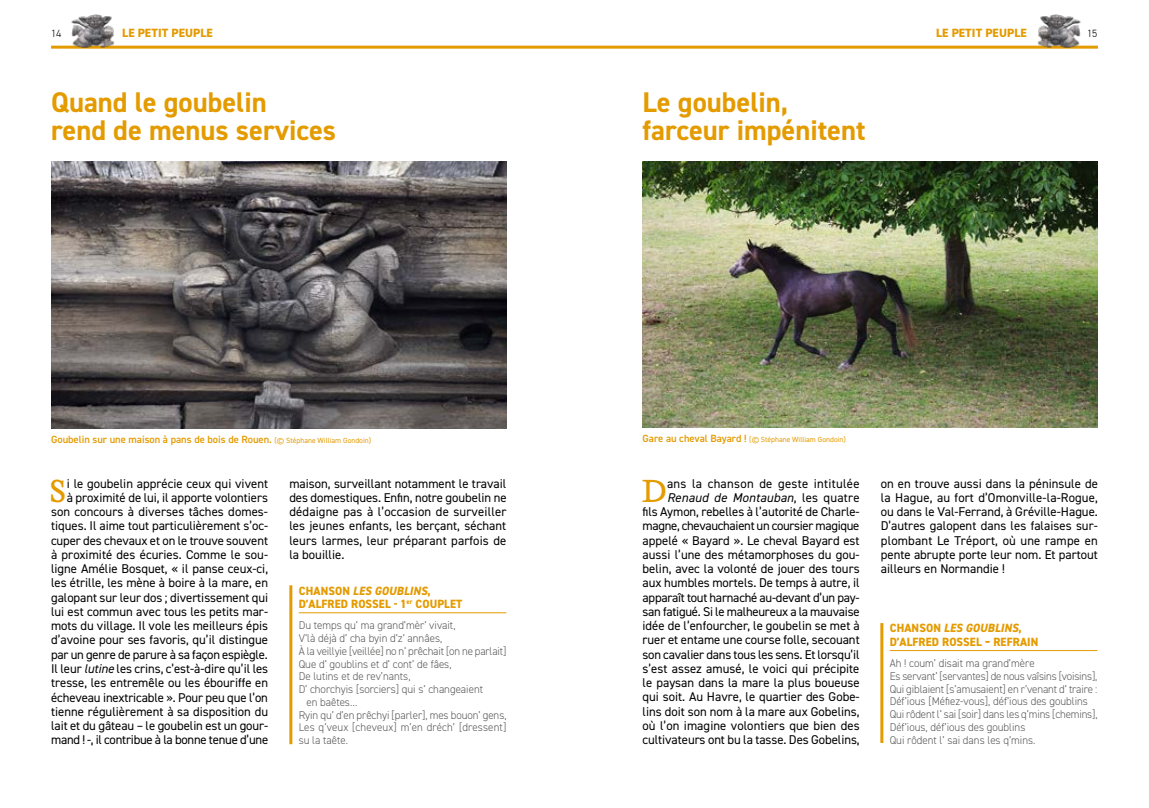
<style>
.page{position:relative;width:1149px;height:808px;background:#fff}
.page>*{position:absolute;margin:0;border:0;box-sizing:border-box;transform-origin:0 0}
.t1{font:35.55px "Tribute OT";color:#e49b00}
.t2{font:700 28.5px/28.5px "DIN2014";color:#e49b00}
.t3{font:12.75px/14.2px "DIN2014";color:#000;text-align:justify}
.t4{font:800 12px/13.5px "DIN2014";letter-spacing:.01em;color:#e49b00;scale:.95 1}
.t5{font:800 12px "DIN2014";letter-spacing:.01em;color:#e49b00}
.t6{font:300 11.25px/12.8px "DIN2014";color:#575756}
.t7{font:600 10.5px "DIN2014";color:#e49b00}
.t8{font:300 10.5px "DIN2014";color:#000}
.t9{font:7.5px "DIN2014";color:#e49b00}
.s1{font-weight:400;font-size:7.5px}
.s2{font-weight:600;font-size:10.5px}
.s3{font-style:italic}
</style>
<div class="page">
<img style="left:51px;top:162px;width:455px;height:266px">
<img style="left:642px;top:162px;width:455px;height:265px">
<hr style="left:299px;top:612px;width:207px;height:1px;background:#e49b00">
<hr style="left:289px;top:585px;width:3px;height:159px;background:#e49b00">
<hr style="left:889px;top:650px;width:207px;height:1px;background:#e49b00">
<hr style="left:880px;top:623px;width:3px;height:120px;background:#e49b00">
<hr style="left:51px;top:46px;width:1046px;height:3px;background:#e49b00">
<img style="left:68px;top:14px;width:49px;height:35px">
<img style="left:1034px;top:14px;width:49px;height:35px">
<p class="t8" style="left:51px;top:27px;width:12px">14</p>
<p class="t5" style="left:122px;top:24px;width:30px">LE PETIT</p>
<p class="t5" style="left:171px;top:24px;width:36px">PEU PLE</p>
<p class="t5" style="left:935px;top:24px;width:30px">LE PETIT</p>
<p class="t5" style="left:985px;top:24px;width:36px">PEU PLE</p>
<p class="t8" style="left:1086px;top:27px;width:12px">15</p>
<h2 class="t2" style="left:51px;top:87px;width:286px">Quand le goubelin<br>rend de menus services</h2>
<h2 class="t2" style="left:642px;top:87px;width:224px">Le goubelin, farceur impénitent</h2>
<p class="t7" style="left:51px;top:433px;width:321px">Goubelin sur une maison à pans de bois de Rouen. <span class="s1">(© Stéphane William Gondoin)</span></p>
<p class="t9" style="left:642px;top:435px;width:205px"><span class="s2">Gare au cheval Bayard !</span> (© Stéphane William Gondoin)</p>
<p class="t3" style="left:51px;top:476px;width:219px;text-align:right">i le goubelin apprécie ceux qui vivent<br>à proximité de lui, il apporte volontiers son concours à diverses tâches domes&shy;tiques. Il aime tout particulièrement s’oc&shy;cuper des chevaux et on le trouve souvent à proximité des écuries. Comme le sou&shy;ligne Amélie Bosquet, « il panse ceux-ci, les étrille, les mène à boire à la mare, en galopant sur leur dos ; divertissement qui lui est commun avec tous les petits mar&shy;mots du village. Il vole les meilleurs épis d’avoine pour ses favoris, qu’il distingue par un genre de parure à sa façon espiègle.<br>Il leur <span class="s3">lutine</span> les crins, c’est-à-dire qu’il les tresse, les entremêle ou les ébouriffe en écheveau inextricable ». Pour peu que l’on tienne régulièrement à sa disposition du lait et du gâteau – le goubelin est un gour&shy;mand ! -, il contribue à la bonne tenue d’une</p>
<h1 class="t1" style="left:49px;top:467px;width:20px">S</h1>
<p class="t3" style="left:289px;top:476px;width:219px">maison, surveillant notamment le travail des domestiques. Enfin, notre goubelin ne dédaigne pas à l’occasion de surveiller les jeunes enfants, les berçant, séchant leurs larmes, leur préparant parfois de la bouillie.</p>
<p class="t4" style="left:299px;top:584px;width:174px">CHANSON <span class="s3">LES GOUBLINS</span>,<br>D’ALFRED ROSSEL - 1<sup>ER</sup> COUPLET</p>
<p class="t6" style="left:299px;top:619px;width:158px">Du temps qu’ ma grand’mèr’ vivait,</p>
<p class="t6" style="left:299px;top:632px;width:145px">V’là déjà d’ cha byin d’z’ annâes,</p>
<p class="t6" style="left:299px;top:645px;width:209px">À la veillyie [veillée] no n’ prêchait [on ne parlait]</p>
<p class="t6" style="left:299px;top:657px;width:154px">Que d’ goublins et d’ cont’ de fâes,</p>
<p class="t6" style="left:299px;top:670px;width:113px">De lutins et de rev’nants,</p>
<p class="t6" style="left:299px;top:683px;width:186px">D’ chorchyis [sorciers] qui s’ changeaient</p>
<p class="t6" style="left:306px;top:696px;width:52px">en baêtes…</p>
<p class="t6" style="left:299px;top:708px;width:209px">Ryin qu’ d’en prêchyi [parler], mes bouon’ gens,</p>
<p class="t6" style="left:299px;top:721px;width:209px">Les q’veux [cheveux] m’en dréch’ [dressent]</p>
<p class="t6" style="left:299px;top:734px;width:51px">su la taête.</p>
<p class="t3" style="left:642px;top:476px;width:218px;text-align:right">ans la chanson de geste intitulée <span class="s3">Renaud de Montauban</span>, les quatre<br>fils Aymon, rebelles à l’autorité de Charle&shy;magne, chevauchaient un coursier magique appelé « Bayard ». Le cheval Bayard est aussi l’une des métamorphoses du gou&shy;belin, avec la volonté de jouer des tours aux humbles mortels. De temps à autre, il apparaît tout harnaché au-devant d’un pay&shy;san fatigué. Si le malheureux a la mauvaise idée de l’enfourcher, le goubelin se met à ruer et entame une course folle, secouant son cavalier dans tous les sens. Et lorsqu’il s’est assez amusé, le voici qui précipite le paysan dans la mare la plus boueuse qui soit. Au Havre, le quartier des Gobe&shy;lins doit son nom à la mare aux Gobelins, où l’on imagine volontiers que bien des cultivateurs ont bu la tasse. Des Gobelins,</p>
<h1 class="t1" style="left:641px;top:467px;width:27px">D</h1>
<p class="t3" style="left:880px;top:476px;width:218px">on en trouve aussi dans la péninsule de la Hague, au fort d’Omonville-la-Rogue, ou dans le Val-Ferrand, à Gréville-Hague.<br>D’autres galopent dans les falaises sur&shy;plombant Le Tréport, où une rampe en pente abrupte porte leur nom. Et partout ailleurs en Normandie !</p>
<p class="t4" style="left:889px;top:621px;width:158px">CHANSON <span class="s3">LES GOUBLINS</span>,<br>D’ALFRED ROSSEL – REFRAIN</p>
<p class="t6" style="left:889px;top:657px;width:209px">Ah ! coum’ disait ma grand’mère<br>Es servant’ [servantes] de nous vaîsins [voisins], Qui giblaient [s’amusaient] en r’venant d’ traire :<br>Déf’ious [Méfiez-vous], déf’ious des goublins Qui rôdent l’ sai [soir] dans les q’mins [chemins], Déf’ious, déf’ious des goublins<br>Qui rôdent l’ sai dans les q’mins.</p>
</div>
